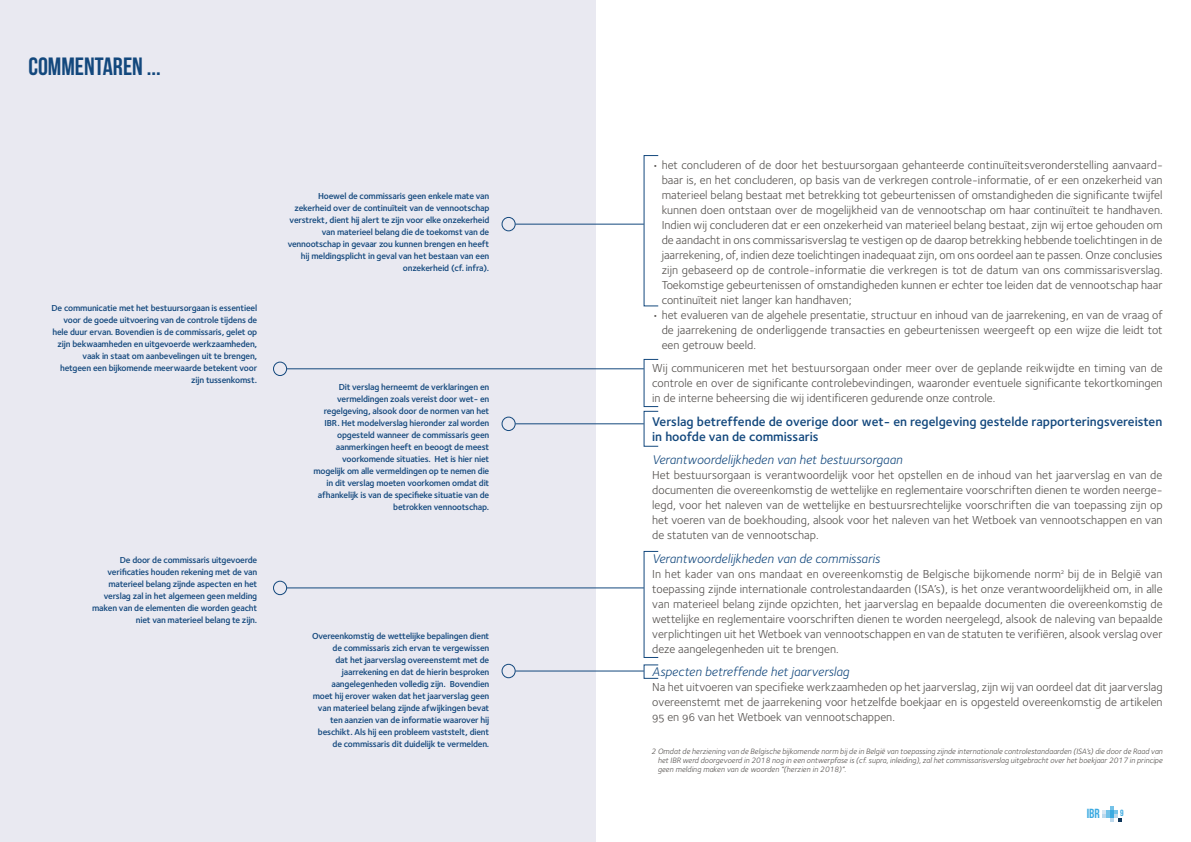
<style>
.page{position:relative;width:1191px;height:842px;background:#fff}
.page>*{position:absolute;margin:0;border:0;box-sizing:border-box;transform-origin:0 0}
.t1{font:25px "Bebas Neue";color:#13487d}
.t2{font:13.2px "Bebas Neue";color:#3caae1}
.t3{font:italic 13px "Foundry Sterling";color:#13487d}
.t4{font:600 13px/15px "Foundry Sterling";color:#13487d}
.t5{font:12px/15px "Foundry Sterling Book OSF";color:#54504d;text-align:justify}
.t6{font:600 9px/12px "Foundry Sterling";letter-spacing:-.02em;color:#13487d;text-align:right}
.t7{font:9px "Bebas Neue";color:#3caae1}
.t8{font:italic 8px/9px "Foundry Sterling";color:#54504d;text-align:justify}
</style>
<div class="page">
<div style="left:0;top:0;width:595px;height:842px;background:#e9e9f1"></div>
<svg style="left:1102px;top:806px;width:20px;height:16px"></svg>
<div style="left:502px;top:217px;width:13px;height:14px;border:1px solid #13487d;border-radius:50%"></div>
<div style="left:502px;top:417px;width:13px;height:14px;border:1px solid #13487d;border-radius:50%"></div>
<div style="left:502px;top:664px;width:13px;height:14px;border:1px solid #13487d;border-radius:50%"></div>
<div style="left:273px;top:362px;width:14px;height:14px;border:1px solid #13487d;border-radius:50%"></div>
<div style="left:273px;top:581px;width:14px;height:14px;border:1px solid #13487d;border-radius:50%"></div>
<div style="left:644px;top:665px;width:14px;height:14px;border:1px solid #13487d"></div>
<hr style="left:515px;top:224px;width:129px;height:1px;background:#13487d">
<hr style="left:515px;top:424px;width:129px;height:1px;background:#13487d">
<hr style="left:515px;top:671px;width:129px;height:1px;background:#13487d">
<hr style="left:287px;top:369px;width:357px;height:1px;background:#13487d">
<hr style="left:287px;top:588px;width:357px;height:1px;background:#13487d">
<h1 class="t1" style="left:28px;top:53px;width:134px">COMMENTAREN ...</h1>
<p class="t6" style="left:52px;top:302px;width:207px">De communicatie met het bestuursorgaan is essentieel voor de goede uitvoering van de controle tijdens de hele duur ervan. Bovendien is de commissaris, gelet op zijn bekwaamheden en uitgevoerde werkzaamheden, vaak in staat om aanbevelingen uit te brengen, hetgeen een bijkomende meerwaarde betekent voor zijn tussenkomst.</p>
<p class="t6" style="left:92px;top:553px;width:167px">De door de commissaris uitgevoerde verificaties houden rekening met de van materieel belang zijnde aspecten en het verslag zal in het algemeen geen melding maken van de elementen die worden geacht niet van materieel belang te zijn.</p>
<p class="t6" style="left:288px;top:189px;width:203px">Hoewel de commissaris geen enkele mate van zekerheid over de continuïteit van de vennootschap verstrekt, dient hij alert te zijn voor elke onzekerheid van materieel belang die de toekomst van de vennootschap in gevaar zou kunnen brengen en heeft hij meldingsplicht in geval van het bestaan van een onzekerheid (cf. infra).</p>
<p class="t6" style="left:313px;top:381px;width:177px">Dit verslag herneemt de verklaringen en vermeldingen zoals vereist door wet- en regelgeving, alsook door de normen van het IBR. Het modelverslag hieronder zal worden opgesteld wanneer de commissaris geen aanmerkingen heeft en beoogt de meest voorkomende situaties. Het is hier niet mogelijk om alle vermeldingen op te nemen die in dit verslag moeten voorkomen omdat dit afhankelijk is van de specifieke situatie van de betrokken vennootschap.</p>
<p class="t6" style="left:312px;top:630px;width:179px">Overeenkomstig de wettelijke bepalingen dient de commissaris zich ervan te vergewissen<br>dat het jaarverslag overeenstemt met de jaarrekening en dat de hierin besproken aangelegenheden volledig zijn. Bovendien moet hij erover waken dat het jaarverslag geen van materieel belang zijnde afwijkingen bevat ten aanzien van de informatie waarover hij beschikt. Als hij een probleem vaststelt, dient de commissaris dit duidelijk te vermelden.</p>
<p class="t5" style="left:661px;top:157px;width:503px;text-indent:-9px">• het concluderen of de door het bestuursorgaan gehanteerde continuïteitsveronderstelling aanvaard&shy;baar is, en het concluderen, op basis van de verkregen controle-informatie, of er een onzekerheid van materieel belang bestaat met betrekking tot gebeurtenissen of omstandigheden die significante twijfel kunnen doen ontstaan over de mogelijkheid van de vennootschap om haar continuïteit te handhaven.<br>Indien wij concluderen dat er een onzekerheid van materieel belang bestaat, zijn wij ertoe gehouden om de aandacht in ons commissarisverslag te vestigen op de daarop betrekking hebbende toelichtingen in de jaarrekening, of, indien deze toelichtingen inadequaat zijn, om ons oordeel aan te passen. Onze conclusies zijn gebaseerd op de controle-informatie die verkregen is tot de datum van ons commissarisverslag.<br>Toekomstige gebeurtenissen of omstandigheden kunnen er echter toe leiden dat de vennootschap haar continuïteit niet langer kan handhaven;</p>
<p class="t5" style="left:661px;top:307px;width:502px;text-indent:-9px">• het evalueren van de algehele presentatie, structuur en inhoud van de jaarrekening, en van de vraag of de jaarrekening de onderliggende transacties en gebeurtenissen weergeeft op een wijze die leidt tot een getrouw beeld.</p>
<p class="t5" style="left:652px;top:360px;width:512px">Wij communiceren met het bestuursorgaan onder meer over de geplande reikwijdte en timing van de controle en over de significante controlebevindingen, waaronder eventuele significante tekortkomingen in de interne beheersing die wij identificeren gedurende onze controle.</p>
<p class="t4" style="left:652px;top:414px;width:511px">Verslag betreffende de overige door wet- en regelgeving gestelde rapporteringsvereisten in hoofde van de commissaris</p>
<p class="t3" style="left:652px;top:451px;width:252px">Verantwoordelijkheden van het bestuursorgaan</p>
<p class="t5" style="left:652px;top:467px;width:512px">Het bestuursorgaan is verantwoordelijk voor het opstellen en de inhoud van het jaarverslag en van de documenten die overeenkomstig de wettelijke en reglementaire voorschriften dienen te worden neerge&shy;legd, voor het naleven van de wettelijke en bestuursrechtelijke voorschriften die van toepassing zijn op het voeren van de boekhouding, alsook voor het naleven van het Wetboek van vennootschappen en van de statuten van de vennootschap.</p>
<p class="t3" style="left:652px;top:549px;width:229px">Verantwoordelijkheden van de commissaris</p>
<p class="t5" style="left:652px;top:566px;width:512px">In het kader van ons mandaat en overeenkomstig de Belgische bijkomende norm<sup>2</sup> bij de in België van toepassing zijnde internationale controlestandaarden (ISA’s), is het onze verantwoordelijkheid om, in alle van materieel belang zijnde opzichten, het jaarverslag en bepaalde documenten die overeenkomstig de wettelijke en reglementaire voorschriften dienen te worden neergelegd, alsook de naleving van bepaalde verplichtingen uit het Wetboek van vennootschappen en van de statuten te verifiëren, alsook verslag over deze aangelegenheden uit te brengen.</p>
<p class="t3" style="left:652px;top:663px;width:199px">Aspecten betreffende het jaarverslag</p>
<p class="t5" style="left:652px;top:679px;width:512px">Na het uitvoeren van specifieke werkzaamheden op het jaarverslag, zijn wij van oordeel dat dit jaarverslag overeenstemt met de jaarrekening voor hetzelfde boekjaar en is opgesteld overeenkomstig de artikelen 95 en 96 van het Wetboek van vennootschappen.</p>
<p class="t8" style="left:657px;top:746px;width:506px;text-indent:-7px">2 Omdat de herziening van de Belgische bijkomende norm bij de in België van toepassing zijnde internationale controlestandaarden (ISA’s) die door de Raad van het IBR werd doorgevoerd in 2018 nog in een ontwerpfase is (cf. supra, inleiding), zal het commissarisverslag uitgebracht over het boekjaar 2017 in principe geen melding maken van de woorden “(herzien in 2018)”.</p>
<p class="t2" style="left:1086px;top:806px;width:15px">IBR</p>
<p class="t7" style="left:1120px;top:807px;width:5px">9</p>
</div>
